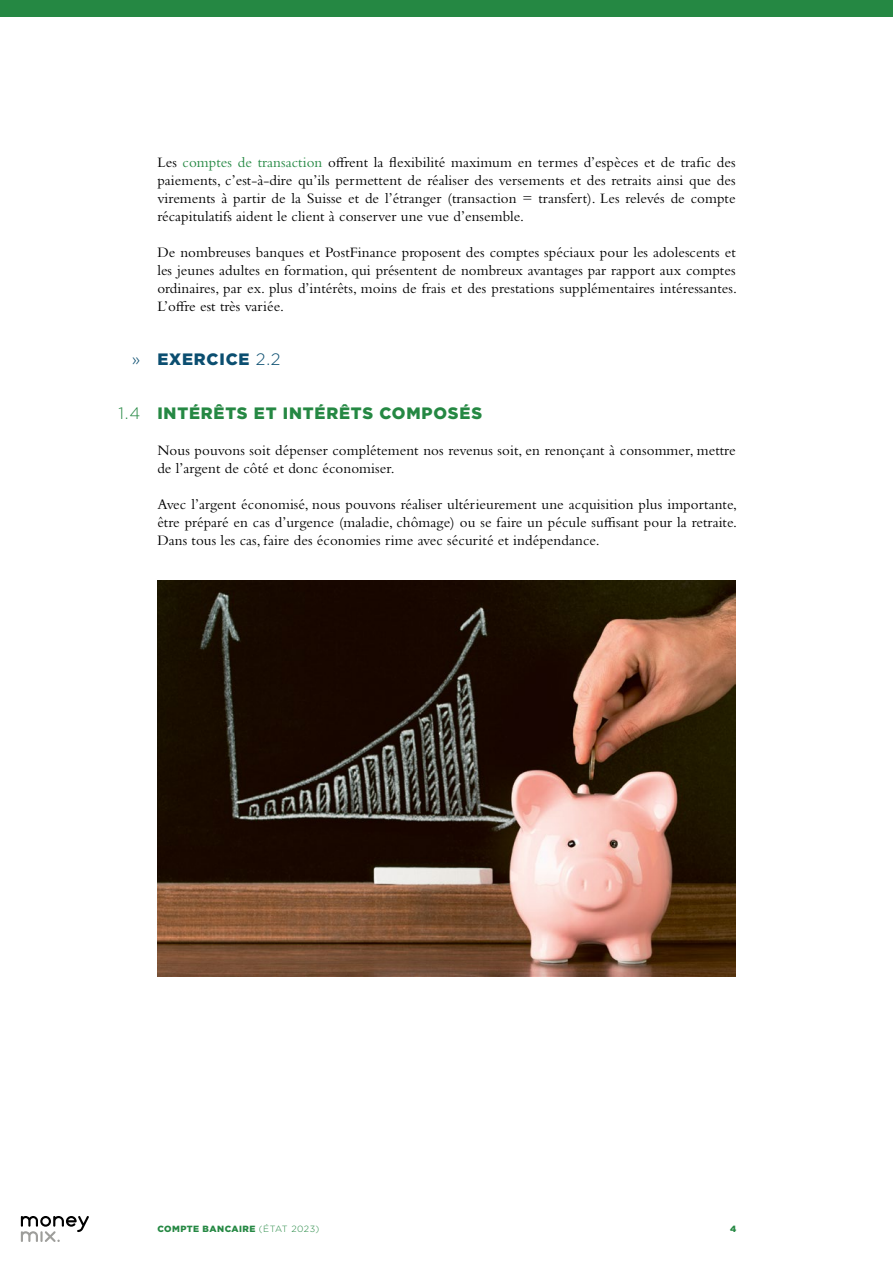
<style>
.page{position:relative;width:893px;height:1263px;background:#fff}
.page>*{position:absolute;margin:0;border:0;box-sizing:border-box;transform-origin:0 0}
.t1{font:900 16.5px "Gotham";letter-spacing:.05em;color:#258843}
.t2{font:900 16.5px "Gotham";letter-spacing:.05em;color:#0b4e70}
.t3{font:300 16.5px "Gotham";color:#258843}
.t4{font:300 16.5px "Gotham";color:#0b4e70}
.t5{font:15px/18px "Bembo Std";letter-spacing:.005em;color:#000;text-align:justify}
.t6{font:900 9px "Gotham";letter-spacing:.05em;color:#258843}
.s1{color:#258843}
.s2{font-weight:300}
</style>
<div class="page">
<div style="left:0;top:0;width:893px;height:17px;background:#258843"></div>
<svg style="left:21px;top:1216px;width:68px;height:26px"></svg>
<img style="left:157px;top:581px;width:579px;height:396px">
<p class="t4" style="left:132px;top:349px;width:10px">»</p>
<p class="t3" style="left:118px;top:403px;width:23px">1.4</p>
<p class="t5" style="left:157px;top:153px;width:580px">Les <span class="s1">comptes de transaction</span> offrent la flexibilité maximum en termes d’espèces et de trafic des paiements, c’est-à-dire qu’ils permettent de réaliser des versements et des retraits ainsi que des virements à partir de la Suisse et de l’étranger (transaction = transfert). Les relevés de compte récapitulatifs aident le client à conserver une vue d’ensemble.</p>
<p class="t5" style="left:157px;top:243px;width:581px">De nombreuses banques et PostFinance proposent des comptes spéciaux pour les adolescents et les jeunes adultes en formation, qui présentent de nombreux avantages par rapport aux comptes ordinaires, par ex. plus d’intérêts, moins de frais et des prestations supplémentaires intéressantes.<br>L’offre est très variée.</p>
<p class="t2" style="left:157px;top:348px;width:125px">EXERCICE <span class="s2">2.2</span></p>
<p class="t1" style="left:157px;top:402px;width:326px">INTÉRÊTS ET INTÉRÊTS COMPOSÉS</p>
<p class="t5" style="left:157px;top:441px;width:580px">Nous pouvons soit dépenser complétement nos revenus soit, en renonçant à consommer, mettre de l’argent de côté et donc économiser.</p>
<p class="t5" style="left:157px;top:495px;width:581px">Avec l’argent économisé, nous pouvons réaliser ultérieurement une acquisition plus importante, être préparé en cas d’urgence (maladie, chômage) ou se faire un pécule suffisant pour la retraite.<br>Dans tous les cas, faire des économies rime avec sécurité et indépendance.</p>
<p class="t6" style="left:157px;top:1223px;width:164px">COMPTE BANCAIRE <span class="s2">(ÉTAT 2023)</span></p>
<p class="t6" style="left:730px;top:1223px;width:8px">4</p>
</div>
